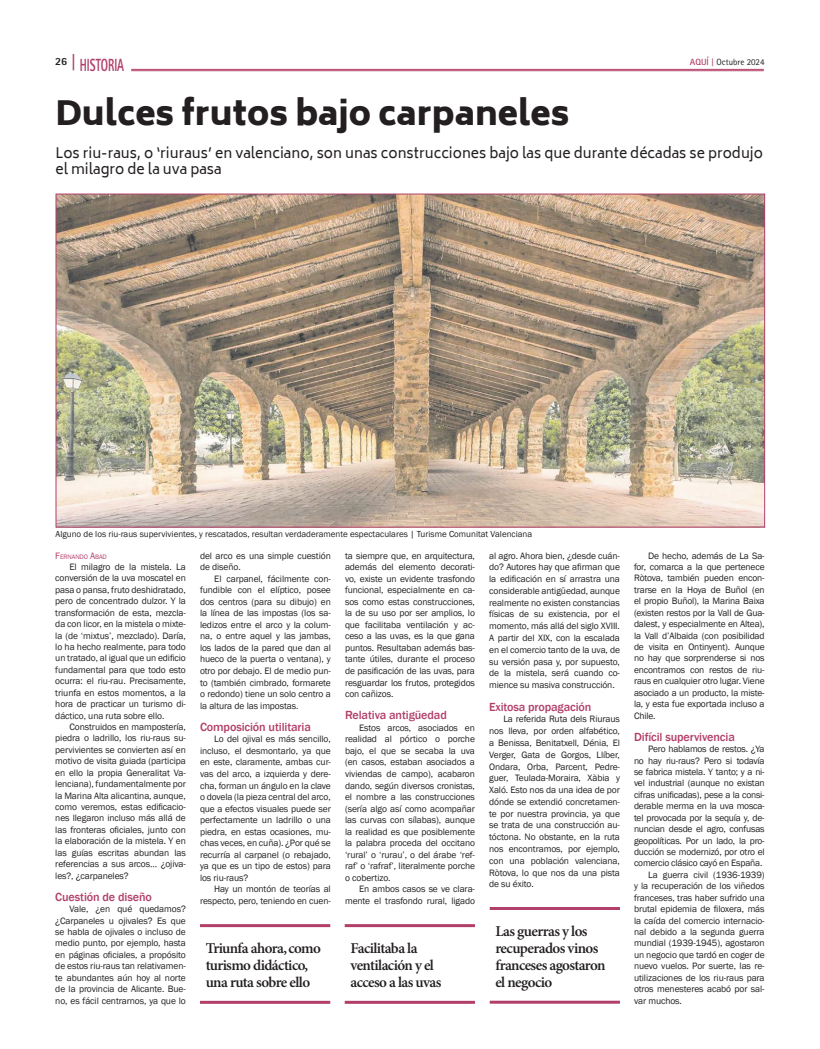
<style>
.page{position:relative;width:820px;height:1049px;background:#fff}
.page>*{position:absolute;margin:0;border:0;box-sizing:border-box;transform-origin:0 0}
.t1{font:900 33px "Biryani";color:#231f20}
.t2{font:800 17.6px "Rotis Sans Serif Std";color:#b23f6a;scale:.64 1}
.t3{font:600 15px/17px "Minion Pro";letter-spacing:-.04em;color:#231f20}
.t4{font:14px/16.8px "Biryani";color:#231f20}
.t5{font:500 12.1px "Franklin Gothic";letter-spacing:-.01em;color:#b23f6a}
.t6{font:800 11px "Rotis Sans Serif Std";color:#231f20}
.t7{font:9.5px/11.5px "Franklin Gothic";letter-spacing:-.01em;color:#231f20;text-align:justify}
.t8{font:9px "Franklin Gothic";color:#231f20}
.t9{font:9px "Rotis Sans Serif Std";color:#231f20}
.t10{font:6.7px "Franklin Gothic";letter-spacing:-.015em;color:#b23f6a}
.s1{font-size:18.2px}
.s2{font-weight:700;color:#b23f6a}
.s3{font-family:"Rotis Serif Std";font-weight:700;color:#b23f6a}
.s4{font-size:9.5px}
</style>
<div class="page">
<img style="left:57px;top:196px;width:705px;height:330px">
<hr style="left:200px;top:924px;width:130px;height:3px;background:#b23f6a">
<hr style="left:200px;top:1001px;width:130px;height:3px;background:#b23f6a">
<hr style="left:344px;top:924px;width:131px;height:3px;background:#b23f6a">
<hr style="left:344px;top:1001px;width:131px;height:3px;background:#b23f6a">
<hr style="left:489px;top:907px;width:130px;height:3px;background:#b23f6a">
<hr style="left:489px;top:1001px;width:130px;height:3px;background:#b23f6a">
<hr style="left:131px;top:69px;width:632px;height:1px;background:#b23f6a">
<hr style="left:131px;top:71px;width:632px;height:1px;background:#b23f6a">
<h2 class="t2" style="left:72px;top:54px;width:84px"><span class="s1">|</span> HISTORIA</h2>
<p class="t6" style="left:55px;top:54px;width:14px">26</p>
<p class="t9" style="left:689px;top:57px;width:76px"><span class="s2">AQUÍ</span> <span class="s3">|</span> Octubre 2024</p>
<h1 class="t1" style="left:55px;top:94px;width:515px">Dulces frutos bajo carpaneles</h1>
<h3 class="t4" style="left:55px;top:144px;width:708px">Los riu-raus, o ‘riuraus’ en valenciano, son unas construcciones bajo las que durante décadas se produjo el milagro de la uva pasa</h3>
<p class="t8" style="left:55px;top:529px;width:478px">Alguno de los riu-raus supervivientes, y rescatados, resultan verdaderamente espectaculares | Turisme Comunitat Valenciana</p>
<p class="t7" style="left:200px;top:550px;width:132px">del arco es una simple cuestión de diseño.</p>
<p class="t7" style="left:200px;top:573px;width:132px;text-indent:14px">El carpanel, fácilmente con&shy;fundible con el elíptico, posee dos centros (para su dibujo) en la línea de las impostas (los sa&shy;ledizos entre el arco y la colum&shy;na, o entre aquel y las jambas, los lados de la pared que dan al hueco de la puerta o ventana), y otro por debajo. El de medio pun&shy;to (también cimbrado, formarete o redondo) tiene un solo centro a la altura de las impostas.</p>
<p class="t5" style="left:200px;top:719px;width:112px">Composición utilitaria</p>
<p class="t7" style="left:200px;top:734px;width:132px;text-indent:14px">Lo del ojival es más sencillo, incluso, el desmontarlo, ya que en este, claramente, ambas cur&shy;vas del arco, a izquierda y dere&shy;cha, forman un ángulo en la clave o dovela (la pieza central del arco, que a efectos visuales puede ser perfectamente un ladrillo o una piedra, en estas ocasiones, mu&shy;chas veces, en cuña). ¿Por qué se recurría al carpanel (o rebajado, ya que es un tipo de estos) para los riu-raus?</p>
<p class="t7" style="left:200px;top:884px;width:132px;text-align:right">Hay un montón de teorías al respecto, pero, teniendo en cuen-</p>
<p class="t7" style="left:489px;top:550px;width:132px;line-height:11.8px">al agro. Ahora bien, ¿desde cuán&shy;do? Autores hay que afirman que la edificación en sí arrastra una considerable antigüedad, aunque realmente no existen constancias físicas de su existencia, por el momento, más allá del siglo XVIII.<br>A partir del XIX, con la escalada en el comercio tanto de la uva, de su versión pasa y, por supuesto, de la mistela, será cuando co&shy;mience su masiva construcción.</p>
<p class="t5" style="left:489px;top:699px;width:104px">Exitosa propagación</p>
<p class="t7" style="left:489px;top:713px;width:132px;line-height:11.8px;text-indent:14px">La referida Ruta dels Riuraus nos lleva, por orden alfabético, a Benissa, Benitatxell, Dénia, El Verger, Gata de Gorgos, Llíber, Ondara, Orba, Parcent, Pedre&shy;guer, Teulada-Moraira, Xàbia y Xaló. Esto nos da una idea de por dónde se extendió concretamen&shy;te por nuestra provincia, ya que se trata de una construcción au&shy;tóctona. No obstante, en la ruta nos encontramos, por ejemplo, con una población valenciana, Ròtova, lo que nos da una pista de su éxito.</p>
<p class="t7" style="left:345px;top:550px;width:131px">ta siempre que, en arquitectura, además del elemento decorati&shy;vo, existe un evidente trasfondo funcional, especialmente en ca&shy;sos como estas construcciones, la de su uso por ser amplios, lo que facilitaba ventilación y ac&shy;ceso a las uvas, es la que gana puntos. Resultaban además bas&shy;tante útiles, durante el proceso de pasificación de las uvas, para resguardar los frutos, protegidos con cañizos.</p>
<p class="t5" style="left:345px;top:708px;width:103px">Relativa antigüedad</p>
<p class="t7" style="left:345px;top:722px;width:131px;text-indent:14px">Estos arcos, asociados en realidad al pórtico o porche bajo, el que se secaba la uva (en casos, estaban asociados a viviendas de campo), acabaron dando, según diversos cronistas, el nombre a las construcciones (sería algo así como acompañar las curvas con sílabas), aunque la realidad es que posiblemente la palabra proceda del occitano ‘rural’ o ‘rurau’, o del árabe ‘ref&shy;raf’ o ‘rafraf’, literalmente porche o cobertizo.</p>
<p class="t7" style="left:345px;top:884px;width:131px;text-align:right">En ambos casos se ve clara&shy;mente el trasfondo rural, ligado</p>
<p class="t10" style="left:55px;top:552px;width:53px"><span class="s4">F</span>ERNANDO <span class="s4">A</span>BAD</p>
<p class="t7" style="left:55px;top:561px;width:132px;text-indent:14px">El milagro de la mistela. La conversión de la uva moscatel en pasa o pansa, fruto deshidratado, pero de concentrado dulzor. Y la transformación de esta, mezcla&shy;da con licor, en la mistela o mixte&shy;la (de ‘mixtus’, mezclado). Daría, lo ha hecho realmente, para todo un tratado, al igual que un edificio fundamental para que todo esto ocurra: el riu-rau. Precisamente, triunfa en estos momentos, a la hora de practicar un turismo di&shy;dáctico, una ruta sobre ello.</p>
<p class="t7" style="left:55px;top:721px;width:132px;text-indent:14px">Construidos en mampostería, piedra o ladrillo, los riu-raus su&shy;pervivientes se convierten así en motivo de visita guiada (participa en ello la propia Generalitat Va&shy;lenciana), fundamentalmente por la Marina Alta alicantina, aunque, como veremos, estas edificacio&shy;nes llegaron incluso más allá de las fronteras oficiales, junto con la elaboración de la mistela. Y en las guías escritas abundan las referencias a sus arcos… ¿ojiva&shy;les?, ¿carpaneles?</p>
<p class="t5" style="left:55px;top:889px;width:98px">Cuestión de diseño</p>
<p class="t7" style="left:55px;top:903px;width:132px;text-indent:14px">Vale, ¿en qué quedamos? ¿Carpaneles u ojivales? Es que se habla de ojivales o incluso de medio punto, por ejemplo, hasta en páginas oficiales, a propósito de estos riu-raus tan relativamen&shy;te abundantes aún hoy al norte de la provincia de Alicante. Bue&shy;no, es fácil centrarnos, ya que lo</p>
<h3 class="t3" style="left:495px;top:923px;width:112px">Las guerras y los recuperados vinos franceses agostaron el negocio</h3>
<h3 class="t3" style="left:206px;top:940px;width:117px">Triunfa ahora, como turismo didáctico, una ruta sobre ello</h3>
<h3 class="t3" style="left:350px;top:940px;width:92px">Facilitaba la ventilación y el acceso a las uvas</h3>
<p class="t7" style="left:633px;top:550px;width:132px;text-indent:14px">De hecho, además de La Sa&shy;for, comarca a la que pertenece Ròtova, también pueden encon&shy;trarse en la Hoya de Buñol (en el propio Buñol), la Marina Baixa (existen restos por la Vall de Gua&shy;dalest, y especialmente en Altea), la Vall d’Albaida (con posibilidad de visita en Ontinyent). Aunque no hay que sorprenderse si nos encontramos con restos de riu&shy;raus en cualquier otro lugar. Viene asociado a un producto, la miste&shy;la, y esta fue exportada incluso a Chile.</p>
<p class="t5" style="left:633px;top:729px;width:102px">Difícil supervivencia</p>
<p class="t7" style="left:648px;top:743px;width:118px">Pero hablamos de restos. ¿Ya</p>
<p class="t7" style="left:633px;top:755px;width:132px">no hay riu-raus? Pero si todavía</p>
<p class="t7" style="left:633px;top:766px;width:132px">se fabrica mistela. Y tanto; y a ni-</p>
<p class="t7" style="left:633px;top:778px;width:132px">vel industrial (aunque no existan</p>
<p class="t7" style="left:633px;top:789px;width:132px">cifras unificadas), pese a la consi-</p>
<p class="t7" style="left:633px;top:800px;width:132px">derable merma en la uva mosca-</p>
<p class="t7" style="left:633px;top:812px;width:132px">tel provocada por la sequía y, de-</p>
<p class="t7" style="left:633px;top:823px;width:132px">nuncian desde el agro, confusas</p>
<p class="t7" style="left:633px;top:835px;width:132px">geopolíticas. Por un lado, la pro-</p>
<p class="t7" style="left:633px;top:846px;width:132px">ducción se modernizó, por otro el</p>
<p class="t7" style="left:633px;top:858px;width:130px">comercio clásico cayó en España.</p>
<p class="t7" style="left:648px;top:869px;width:118px">La guerra civil (1936-1939)</p>
<p class="t7" style="left:633px;top:880px;width:132px">y la recuperación de los viñedos</p>
<p class="t7" style="left:633px;top:892px;width:132px">franceses, tras haber sufrido una</p>
<p class="t7" style="left:633px;top:903px;width:132px">brutal epidemia de filoxera, más</p>
<p class="t7" style="left:633px;top:915px;width:132px">la caída del comercio internacio-</p>
<p class="t7" style="left:633px;top:926px;width:132px">nal debido a la segunda guerra</p>
<p class="t7" style="left:633px;top:938px;width:132px">mundial (1939-1945), agostaron</p>
<p class="t7" style="left:633px;top:949px;width:132px">un negocio que tardó en coger de</p>
<p class="t7" style="left:633px;top:960px;width:132px">nuevo vuelos. Por suerte, las re-</p>
<p class="t7" style="left:633px;top:972px;width:132px">utilizaciones de los riu-raus para</p>
<p class="t7" style="left:633px;top:983px;width:132px">otros menesteres acabó por sal-</p>
<p class="t7" style="left:633px;top:995px;width:49px">var muchos.</p>
</div>
